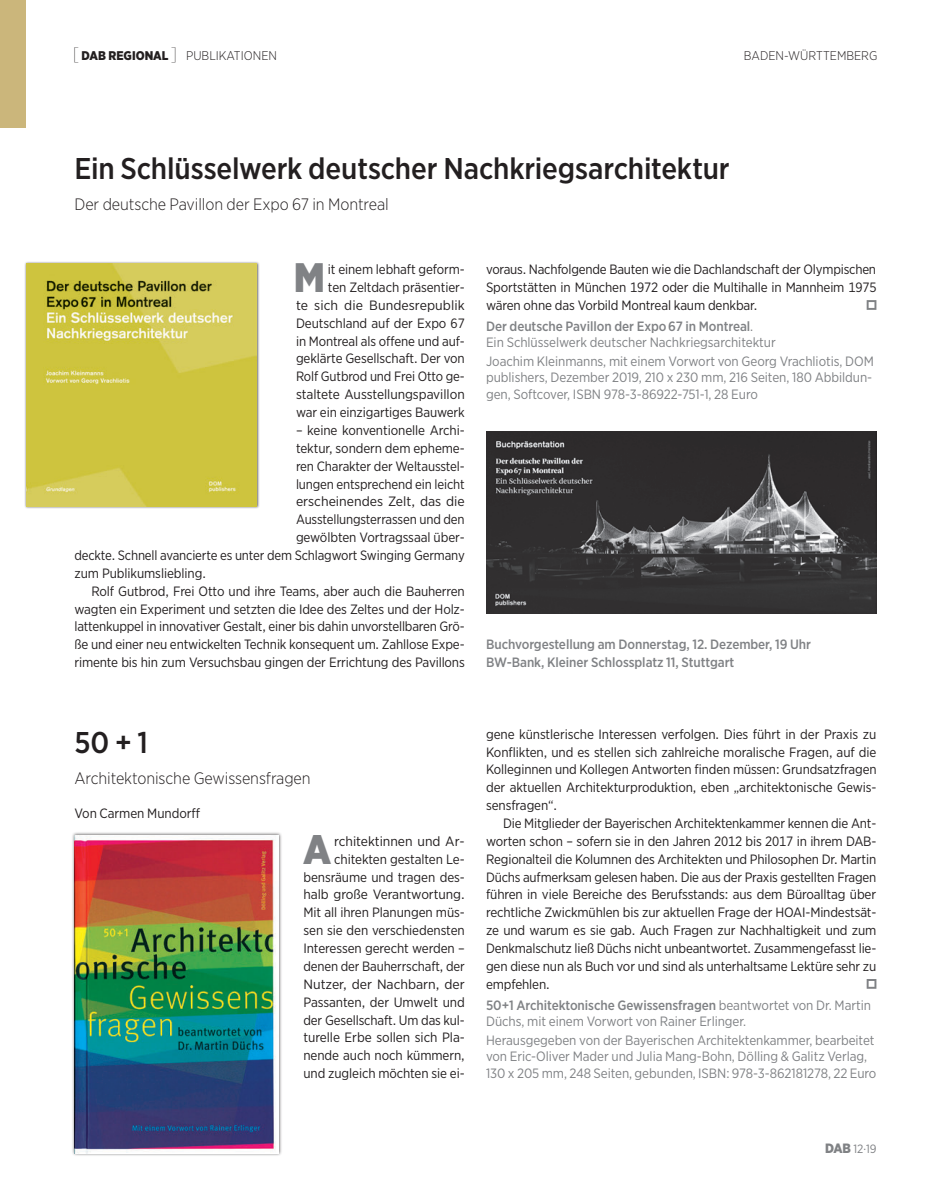
<style>
.page{position:relative;width:936px;height:1191px;background:#fff}
.page>*{position:absolute;margin:0;border:0;box-sizing:border-box;transform-origin:0 0}
.t1{font:900 41.25px "Gotham Narrow";color:#808285}
.t2{font:500 30px "Gotham Narrow";letter-spacing:-.005em;color:#231f20}
.t3{font:300 16.5px "Gotham Narrow";letter-spacing:-.005em;color:#231f20}
.t4{font:13.5px/17.9px "Gotham Narrow";letter-spacing:-.01em;color:#231f20;text-align:justify}
.t5{font:13.5px/16.5px "Gotham Narrow";letter-spacing:-.005em;color:#808285}
.t6{font:13.5px/17.9px "Gotham Narrow";letter-spacing:-.01em;color:#231f20;text-align:right;scale:1.04 1}
.t7{font:500 13.5px/17.9px "Gotham Narrow";letter-spacing:-.005em;color:#808285}
.t8{font:13.5px "Gotham Narrow";letter-spacing:-.01em;color:#231f20;scale:1.05 1}
.t9{font:300 12.6px "Gotham Narrow";color:#231f20}
.t10{font:12px "Gotham Narrow";color:#808285}
.s1{font-weight:100;font-size:18px}
.s2{font-weight:900}
.s3{font-weight:500}
.s4{font-weight:900;font-size:13.5px}
</style>
<div class="page">
<svg style="left:866px;top:979px;width:10px;height:9px"></svg>
<svg style="left:866px;top:300px;width:10px;height:10px"></svg>
<div style="left:71px;top:831px;width:211px;height:325px;background:#231f20;opacity:.75"></div>
<img style="left:74px;top:835px;width:205px;height:318px">
<div style="left:24px;top:261px;width:235px;height:248px;background:#231f20;opacity:.75"></div>
<img style="left:27px;top:263px;width:230px;height:243px">
<img style="left:486px;top:431px;width:390px;height:182px">
<div style="left:0;top:0;width:26px;height:128px;background:#cbb67b"></div>
<p class="t9" style="left:73px;top:47px;width:205px"><span class="s1">[</span> <span class="s2">DAB REGIONAL</span> <span class="s1">]</span> PUBLIKATIONEN</p>
<p class="t9" style="left:743px;top:47px;width:135px">BADEN-WÜRTTEMBERG</p>
<h2 class="t2" style="left:74px;top:150px;width:656px">Ein Schlüsselwerk deutscher Nachkriegsarchitektur</h2>
<p class="t3" style="left:74px;top:194px;width:316px">Der deutsche Pavillon der Expo 67 in Montreal</p>
<h1 class="t1" style="left:294px;top:250px;width:33px">M</h1>
<p class="t4" style="left:296px;top:260px;width:170px;text-align:right">it einem lebhaft geform-<br>ten Zeltdach präsentier-<br>te sich die Bundesrepublik<br>Deutschland auf der Expo 67 in Montreal als offene und auf&shy;geklärte Gesellschaft. Der von<br>Rolf Gutbrod und Frei Otto ge&shy;staltete Ausstellungspavillon war ein einzigartiges Bauwerk</p>
<p class="t4" style="left:296px;top:421px;width:170px">– keine konventionelle Archi-</p>
<p class="t4" style="left:296px;top:439px;width:170px">tektur, sondern dem epheme-</p>
<p class="t4" style="left:296px;top:457px;width:170px">ren Charakter der Weltausstel-</p>
<p class="t4" style="left:296px;top:474px;width:170px">lungen entsprechend ein leicht</p>
<p class="t8" style="left:296px;top:493px;width:162px">erscheinendes Zelt, das die</p>
<p class="t4" style="left:296px;top:510px;width:170px">Ausstellungsterrassen und den</p>
<p class="t4" style="left:296px;top:528px;width:170px">gewölbten Vortragssaal über-</p>
<p class="t4" style="left:74px;top:546px;width:392px">deckte. Schnell avancierte es unter dem Schlagwort Swinging Germany</p>
<p class="t4" style="left:74px;top:564px;width:133px">zum Publikumsliebling.</p>
<p class="t4" style="left:91px;top:582px;width:375px">Rolf Gutbrod, Frei Otto und ihre Teams, aber auch die Bauherren</p>
<p class="t4" style="left:74px;top:599px;width:392px">wagten ein Experiment und setzten die Idee des Zeltes und der Holz-</p>
<p class="t4" style="left:74px;top:617px;width:392px">lattenkuppel in innovativer Gestalt, einer bis dahin unvorstellbaren Grö-</p>
<p class="t4" style="left:74px;top:635px;width:392px">ße und einer neu entwickelten Technik konsequent um. Zahllose Expe-</p>
<p class="t4" style="left:74px;top:653px;width:392px">rimente bis hin zum Versuchsbau gingen der Errichtung des Pavillons</p>
<p class="t4" style="left:486px;top:260px;width:392px">voraus. Nachfolgende Bauten wie die Dachlandschaft der Olympischen Sportstätten in München 1972 oder die Multihalle in Mannheim 1975 wären ohne das Vorbild Montreal kaum denkbar.</p>
<p class="t5" style="left:486px;top:317px;width:291px"><span class="s3">Der deutsche Pavillon der Expo 67 in Montreal</span>.<br>Ein Schlüsselwerk deutscher Nachkriegsarchitektur</p>
<p class="t5" style="left:486px;top:352px;width:389px">Joachim Kleinmanns, mit einem Vorwort von Georg Vrachliotis, DOM publishers, Dezember 2019, 210 x 230 mm, 216 Seiten, 180 Abbildun&shy;gen, Softcover, ISBN 978-3-86922-751-1, 28 Euro</p>
<p class="t7" style="left:486px;top:635px;width:326px">Buchvorgestellung am Donnerstag, 12. Dezember, 19 Uhr<br>BW-Bank, Kleiner Schlossplatz 11, Stuttgart</p>
<h2 class="t2" style="left:74px;top:723px;width:75px">50 + 1</h2>
<p class="t3" style="left:74px;top:768px;width:238px">Architektonische Gewissensfragen</p>
<p class="t4" style="left:74px;top:803px;width:127px">Von Carmen Mundorff</p>
<h1 class="t1" style="left:303px;top:822px;width:30px">A</h1>
<p class="t6" style="left:303px;top:832px;width:157px">rchitektinnen und Ar&shy;chitekten gestalten Le&shy;bensräume und tragen des&shy;halb große Verantwortung.<br>Mit all ihren Planungen müs&shy;sen sie den verschiedensten<br>Interessen gerecht werden – denen der Bauherrschaft, der<br>Nutzer, der Nachbarn, der<br>Passanten, der Umwelt und der Gesellschaft. Um das kul&shy;turelle Erbe sollen sich Pla&shy;nende auch noch kümmern, und zugleich möchten sie ei-</p>
<p class="t4" style="left:486px;top:724px;width:392px">gene künstlerische Interessen verfolgen. Dies führt in der Praxis zu Konflikten, und es stellen sich zahlreiche moralische Fragen, auf die Kolleginnen und Kollegen Antworten finden müssen: Grundsatzfragen der aktuellen Architekturproduktion, eben „architektonische Gewis&shy;sensfragen“.</p>
<p class="t4" style="left:486px;top:814px;width:392px;text-indent:17px">Die Mitglieder der Bayerischen Architektenkammer kennen die Ant&shy;worten schon – sofern sie in den Jahren 2012 bis 2017 in ihrem DAB-Regionalteil die Kolumnen des Architekten und Philosophen Dr. Martin Düchs aufmerksam gelesen haben. Die aus der Praxis gestellten Fragen führen in viele Bereiche des Berufsstands: aus dem Büroalltag über rechtliche Zwickmühlen bis zur aktuellen Frage der HOAI-Mindestsät&shy;ze und warum es sie gab. Auch Fragen zur Nachhaltigkeit und zum Denkmalschutz ließ Düchs nicht unbeantwortet. Zusammengefasst lie&shy;gen diese nun als Buch vor und sind als unterhaltsame Lektüre sehr zu empfehlen.</p>
<p class="t5" style="left:486px;top:996px;width:386px"><span class="s3">50+1 Architektonische Gewissensfragen</span> beantwortet von Dr. Martin<br>Düchs, mit einem Vorwort von Rainer Erlinger.</p>
<p class="t5" style="left:486px;top:1031px;width:392px">Herausgegeben von der Bayerischen Architektenkammer, bearbeitet von Eric-Oliver Mader und Julia Mang-Bohn, Dölling &amp; Galitz Verlag,<br>130 x 205 mm, 248 Seiten, gebunden, ISBN: 978-3-862181278, 22 Euro</p>
<p class="t10" style="left:825px;top:1141px;width:53px"><span class="s4">DAB</span> 12·19</p>
</div>
